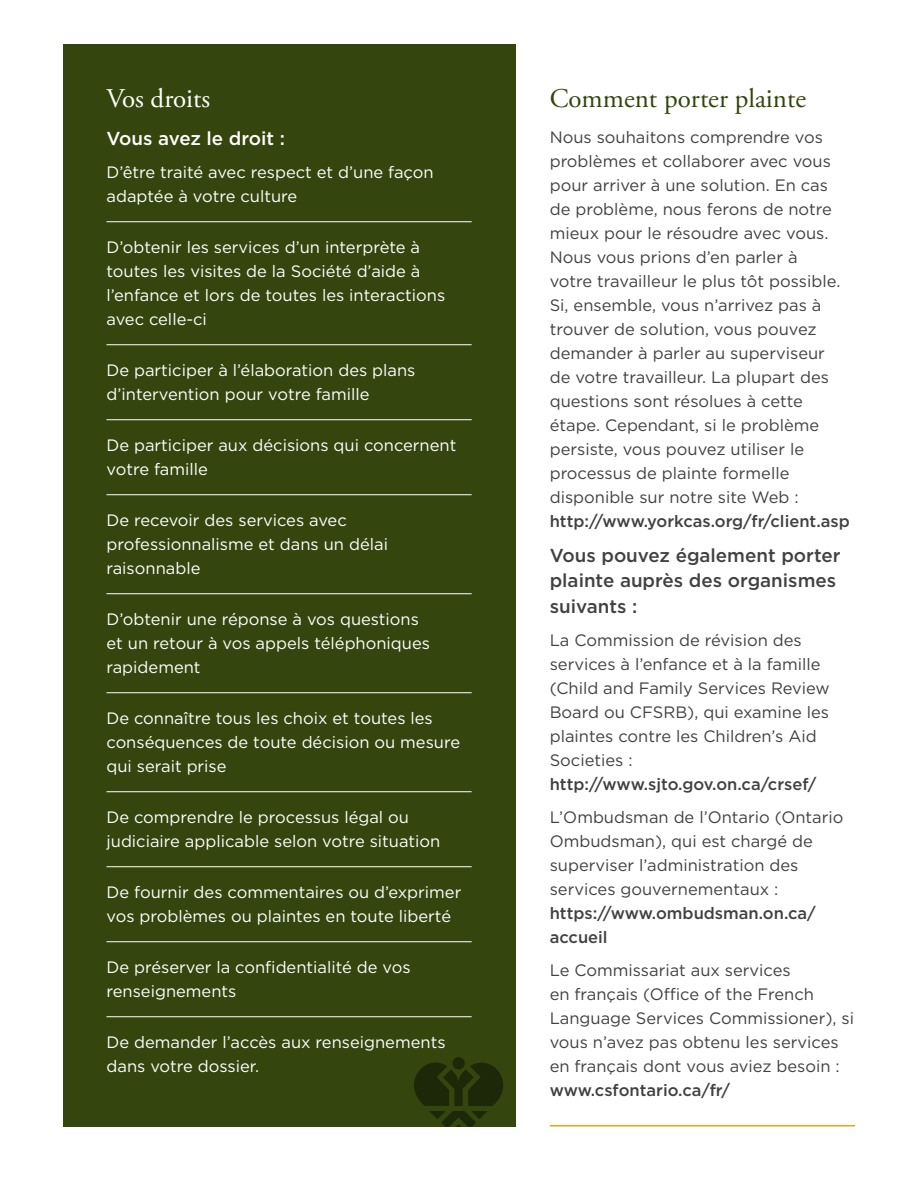
<style>
.page{position:relative;width:918px;height:1188px;background:#fff}
.page>*{position:absolute;margin:0;border:0;box-sizing:border-box;transform-origin:0 0}
.t1{font:27px "Adobe Garamond Pro";color:#34460e}
.t2{font:27px "Adobe Garamond Pro";color:#fff}
.t3{font:500 18.75px/25.5px "Gotham";color:#414042}
.t4{font:500 18.75px "Gotham";color:#fff}
.t5{font:16.5px/24px "Gotham";color:#414042}
.t6{font:16.5px/24px "Gotham";color:#fff}
.t7{font:500 16.5px/24px "Gotham";color:#414042}
</style>
<div class="page">
<div style="left:63px;top:44px;width:452px;height:1082px;background:#34460e"></div>
<hr style="left:106px;top:221px;width:366px;height:1px;background:#fff">
<hr style="left:106px;top:344px;width:366px;height:1px;background:#fff">
<hr style="left:106px;top:419px;width:366px;height:1px;background:#fff">
<hr style="left:106px;top:494px;width:366px;height:1px;background:#fff">
<hr style="left:106px;top:593px;width:366px;height:1px;background:#fff">
<hr style="left:106px;top:692px;width:366px;height:1px;background:#fff">
<hr style="left:106px;top:791px;width:366px;height:1px;background:#fff">
<hr style="left:106px;top:866px;width:366px;height:1px;background:#fff">
<hr style="left:106px;top:941px;width:366px;height:1px;background:#fff">
<hr style="left:106px;top:1016px;width:366px;height:1px;background:#fff">
<svg style="left:414px;top:1057px;width:89px;height:69px"></svg>
<hr style="left:550px;top:1125px;width:305px;height:1px;background:#e7a614">
<h1 class="t2" style="left:106px;top:83px;width:105px">Vos droits</h1>
<p class="t4" style="left:106px;top:126px;width:180px">Vous avez le droit :</p>
<p class="t6" style="left:106px;top:160px;width:329px">D’être traité avec respect et d’une façon adaptée à votre culture</p>
<p class="t6" style="left:106px;top:235px;width:340px">D’obtenir les services d’un interprète à toutes les visites de la Société d’aide à l’enfance et lors de toutes les interactions avec celle-ci</p>
<p class="t6" style="left:106px;top:358px;width:311px">De participer à l’élaboration des plans d’intervention pour votre famille</p>
<p class="t6" style="left:106px;top:433px;width:351px">De participer aux décisions qui concernent votre famille</p>
<p class="t6" style="left:106px;top:508px;width:283px">De recevoir des services avec professionnalisme et dans un délai raisonnable</p>
<p class="t6" style="left:106px;top:607px;width:325px">D’obtenir une réponse à vos questions et un retour à vos appels téléphoniques rapidement</p>
<p class="t6" style="left:106px;top:706px;width:355px">De connaître tous les choix et toutes les conséquences de toute décision ou mesure qui serait prise</p>
<p class="t6" style="left:106px;top:805px;width:335px">De comprendre le processus légal ou judiciaire applicable selon votre situation</p>
<p class="t6" style="left:106px;top:880px;width:356px">De fournir des commentaires ou d’exprimer vos problèmes ou plaintes en toute liberté</p>
<p class="t6" style="left:106px;top:955px;width:306px">De préserver la confidentialité de vos renseignements</p>
<p class="t6" style="left:106px;top:1030px;width:341px">De demander l’accès aux renseignements dans votre dossier.</p>
<h1 class="t1" style="left:550px;top:83px;width:258px">Comment porter plainte</h1>
<p class="t5" style="left:550px;top:125px;width:292px">Nous souhaitons comprendre vos problèmes et collaborer avec vous pour arriver à une solution. En cas de problème, nous ferons de notre mieux pour le résoudre avec vous.<br>Nous vous prions d’en parler à votre travailleur le plus tôt possible.<br>Si, ensemble, vous n’arrivez pas à trouver de solution, vous pouvez demander à parler au superviseur de votre travailleur. La plupart des questions sont résolues à cette étape. Cependant, si le problème persiste, vous pouvez utiliser le processus de plainte formelle disponible sur notre site Web :</p>
<p class="t7" style="left:550px;top:509px;width:302px">http://www.yorkcas.org/fr/client.asp</p>
<p class="t3" style="left:550px;top:542px;width:292px">Vous pouvez également porter plainte auprès des organismes suivants :</p>
<p class="t5" style="left:550px;top:628px;width:282px">La Commission de révision des services à l’enfance et à la famille (Child and Family Services Review<br>Board ou CFSRB), qui examine les plaintes contre les Children’s Aid<br>Societies :</p>
<p class="t7" style="left:550px;top:772px;width:268px">http://www.sjto.gov.on.ca/crsef/</p>
<p class="t5" style="left:550px;top:805px;width:295px">L’Ombudsman de l’Ontario (Ontario<br>Ombudsman), qui est chargé de superviser l’administration des services gouvernementaux :</p>
<p class="t7" style="left:550px;top:901px;width:268px">https://www.ombudsman.on.ca/ accueil</p>
<p class="t5" style="left:550px;top:958px;width:306px">Le Commissariat aux services<br>en français (Office of the French Language Services Commissioner), si vous n’avez pas obtenu les services en français dont vous aviez besoin :</p>
<p class="t7" style="left:550px;top:1078px;width:182px">www.csfontario.ca/fr/</p>
</div>
